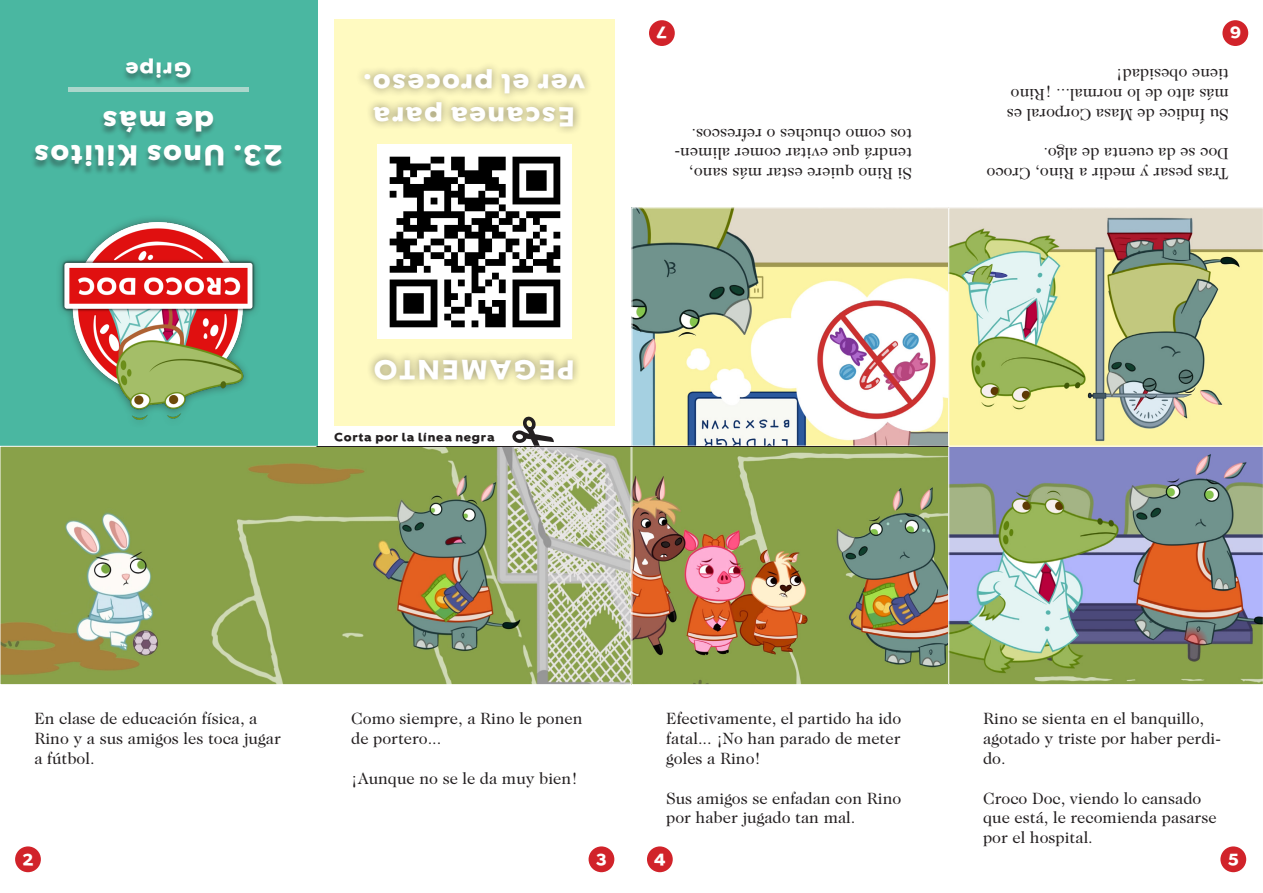
<style>
.page{position:relative;width:1263px;height:893px;background:#fff}
.page>*{position:absolute;margin:0;border:0;box-sizing:border-box;transform-origin:0 0}
.t1{font:28.5px/34.2px "Croco Sans Fill";color:#fff;text-align:center}
.t2{font:27px/32.4px "Croco Sans Fill";color:#fff;text-align:center}
.t3{font:21px "Croco Sans Fill";color:#fff}
.t4{font:16.5px/19.8px "Caslon 224 Std";color:#231f20}
.t5{font:16.5px "Croco Sans Fill";color:#fff}
.t6{font:12px "Croco Sans Fill";color:#231f20}
</style>
<div class="page">
<div style="left:15px;top:846px;width:26px;height:26px;background:#d1232a;border-radius:50%"></div>
<div style="left:647px;top:846px;width:26px;height:26px;background:#d1232a;border-radius:50%"></div>
<div style="left:1222px;top:20px;width:26px;height:26px;background:#d1232a;border-radius:50%"></div>
<div style="left:589px;top:846px;width:25px;height:26px;background:#d1232a;border-radius:50%"></div>
<div style="left:1220px;top:846px;width:26px;height:26px;background:#d1232a;border-radius:50%"></div>
<div style="left:649px;top:20px;width:26px;height:26px;background:#d1232a;border-radius:50%"></div>
<div style="left:334px;top:20px;width:280px;height:406px;background:#fffac1"></div>
<div style="left:0;top:0;width:317px;height:446px;background:#4ab7a1"></div>
<hr style="left:68px;top:87px;width:181px;height:4px;background:#abd7cc">
<div style="left:30px;top:111px;width:255px;height:65px;background:#231f20;opacity:.4"></div>
<img style="left:59px;top:223px;width:199px;height:197px">
<div style="left:122px;top:59px;width:73px;height:28px;background:#231f20;opacity:.4"></div>
<img style="left:2px;top:448px;width:627px;height:235px">
<div style="left:0;top:446px;width:631px;height:239px;border:1px solid #fff"></div>
<img style="left:633px;top:448px;width:314px;height:235px">
<div style="left:631px;top:446px;width:318px;height:239px;border:1px solid #fff"></div>
<img style="left:633px;top:209px;width:314px;height:235px">
<div style="left:631px;top:207px;width:318px;height:239px;border:1px solid #fff"></div>
<svg style="left:950px;top:448px;width:311px;height:235px"></svg>
<div style="left:948px;top:446px;width:315px;height:239px;border:1px solid #fff"></div>
<svg style="left:950px;top:209px;width:311px;height:235px"></svg>
<div style="left:948px;top:207px;width:315px;height:239px;border:1px solid #fff"></div>
<hr style="left:316px;top:446px;width:632px;height:1px;background:#231f20">
<svg style="left:512px;top:417px;width:42px;height:29px"></svg>
<div style="left:366px;top:350px;width:215px;height:38px;background:#231f20;opacity:.5"></div>
<img style="left:377px;top:144px;width:194px;height:194px">
<div style="left:355px;top:60px;width:238px;height:75px;background:#231f20;opacity:.5"></div>
<p class="t3" style="left:192px;top:82px;width:69px;rotate:-180deg">Gripe</p>
<p class="t1" style="left:283px;top:173px;width:251px;rotate:-180deg">23. Unos Kilitos de más</p>
<p class="t2" style="left:586px;top:133px;width:224px;rotate:-180deg">Escanea para ver el proceso.</p>
<p class="t5" style="left:668px;top:42px;width:13px;rotate:-180deg">7</p>
<p class="t4" style="left:912px;top:184px;width:239px;rotate:-180deg">Si Rino quiere estar más sano, tendrá que evitar comer alimen&shy;tos como chuches o refrescos.</p>
<p class="t2" style="left:575px;top:386px;width:204px;rotate:-180deg">PEGAMENTO</p>
<p class="t6" style="left:334px;top:430px;width:163px">Corta por la línea negra</p>
<p class="t5" style="left:1241px;top:42px;width:13px;rotate:-180deg">6</p>
<p class="t4" style="left:1229px;top:124px;width:224px;rotate:-180deg">Su Índice de Masa Corporal es más alto de lo normal... ¡Rino tiene obesidad!</p>
<p class="t4" style="left:1229px;top:184px;width:244px;rotate:-180deg">Tras pesar y medir a Rino, Croco<br>Doc se da cuenta de algo.</p>
<p class="t4" style="left:34px;top:709px;width:248px">En clase de educación física, a<br>Rino y a sus amigos les toca jugar a fútbol.</p>
<p class="t4" style="left:666px;top:709px;width:237px;text-align:justify">Efectivamente, el partido ha ido fatal... ¡No han parado de meter goles a Rino!</p>
<p class="t4" style="left:666px;top:788px;width:237px">Sus amigos se enfadan con Rino por haber jugado tan mal.</p>
<p class="t4" style="left:351px;top:709px;width:233px">Como siempre, a Rino le ponen de portero...</p>
<p class="t4" style="left:351px;top:768px;width:228px">¡Aunque no se le da muy bien!</p>
<p class="t4" style="left:983px;top:709px;width:239px">Rino se sienta en el banquillo, agotado y triste por haber perdi&shy;do.</p>
<p class="t4" style="left:983px;top:788px;width:235px">Croco Doc, viendo lo cansado que está, le recomienda pasarse por el hospital.</p>
<p class="t5" style="left:22px;top:850px;width:13px">2</p>
<p class="t5" style="left:654px;top:850px;width:14px">4</p>
<p class="t5" style="left:596px;top:850px;width:13px">3</p>
<p class="t5" style="left:1227px;top:850px;width:13px">5</p>
</div>
